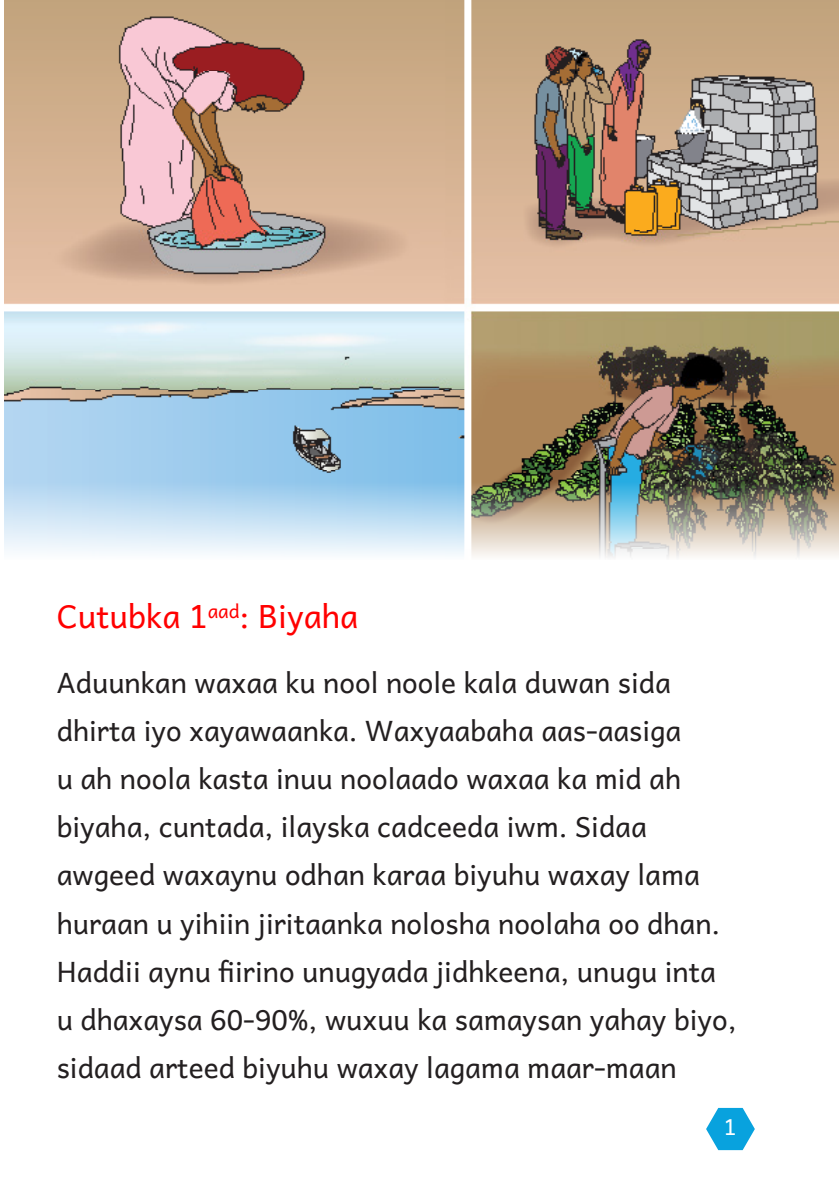
<style>
.page{position:relative;width:840px;height:1191px;background:#fff}
.page>*{position:absolute;margin:0;border:0;box-sizing:border-box;transform-origin:0 0}
.Sub_Title{font:32px "Andika";color:#f00}
.body_text{font:28px/48px "Andika";color:#231f20}
.t1{font:22px "Andika";color:#fff}
</style>
<div class="page">
<svg style="left:706px;top:1108px;width:48px;height:42px"></svg>
<img style="left:4px;top:0;width:834px;height:557px">
<p class="Sub_Title" style="left:57px;top:598px;width:303px">Cutubka 1<sup>aad</sup>: Biyaha</p>
<p class="body_text" style="left:57px;top:660px;width:681px">Aduunkan waxaa ku nool noole kala duwan sida dhirta iyo xayawaanka. Waxyaabaha aas-aasiga<br>u ah noola kasta inuu noolaado waxaa ka mid ah biyaha, cuntada, ilayska cadceeda iwm. Sidaa awgeed waxaynu odhan karaa biyuhu waxay lama huraan u yihiin jiritaanka nolosha noolaha oo dhan.<br>Haddii aynu fiirino unugyada jidhkeena, unugu inta u dhaxaysa 60-90%, wuxuu ka samaysan yahay biyo, sidaad arteed biyuhu waxay lagama maar-maan</p>
<p class="t1" style="left:723px;top:1114px;width:14px">1</p>
</div>
